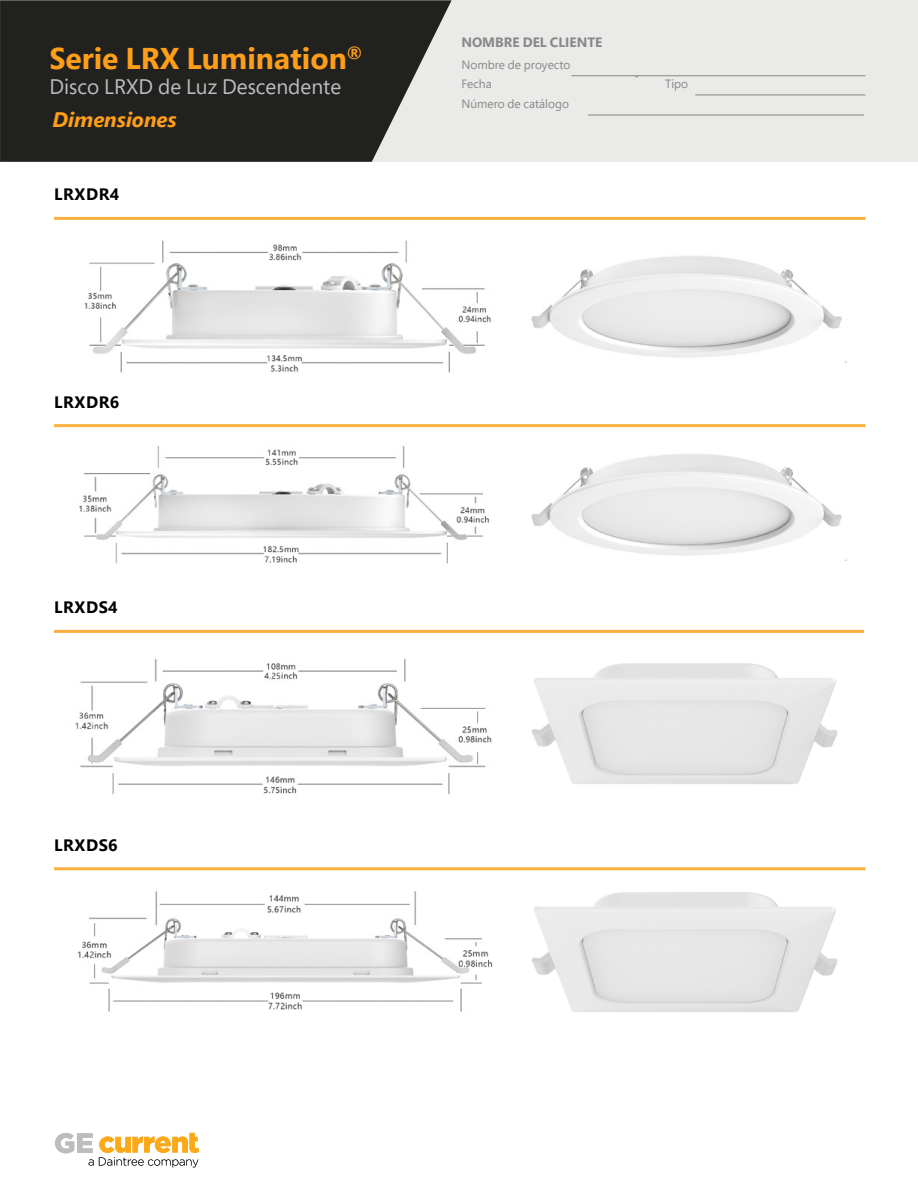
<style>
.page{position:relative;width:918px;height:1188px;background:#fff}
.page>*{position:absolute;margin:0;border:0;box-sizing:border-box;transform-origin:0 0}
.t1{font:700 30px "Segoe Pro";color:#ff9e18}
.t2{font:21px "Segoe Pro";color:#bebcbc}
.t3{font:italic 21px "Segoe Pro Bold";color:#ff9e18}
.t4{font:700 16.5px "Segoe UI";letter-spacing:.035em;color:#000}
.t5{font:700 13.5px "Segoe Pro";color:#878887}
.t6{font:12px/19.5px "Segoe Pro";color:#878887}
</style>
<div class="page">
<div style="left:0;top:0;width:918px;height:162px;background:#eaeae8"></div>
<svg style="left:0;top:0;width:452px;height:162px;fill:#212220"></svg>
<hr style="left:571px;top:75px;width:295px;height:1px;background:#878887">
<hr style="left:695px;top:95px;width:171px;height:1px;background:#878887">
<hr style="left:588px;top:115px;width:276px;height:1px;background:#878887">
<svg style="left:55px;top:1133px;width:144px;height:34px"></svg>
<img style="left:84px;top:240px;width:407px;height:133px">
<img style="left:531px;top:256px;width:316px;height:106px">
<hr style="left:54px;top:217px;width:812px;height:3px;background:#fbb040">
<img style="left:531px;top:454px;width:316px;height:106px">
<img style="left:79px;top:446px;width:410px;height:118px">
<hr style="left:54px;top:424px;width:812px;height:3px;background:#fbb040">
<img style="left:531px;top:663px;width:307px;height:121px">
<img style="left:75px;top:659px;width:417px;height:136px">
<hr style="left:54px;top:630px;width:810px;height:3px;background:#fbb040">
<img style="left:531px;top:892px;width:307px;height:120px">
<img style="left:77px;top:891px;width:415px;height:121px">
<hr style="left:54px;top:867px;width:812px;height:3px;background:#fbb040">
<div style="left:66px;top:878px;width:30px;height:33px;background:#fff"></div>
<h1 class="t1" style="left:50px;top:44px;width:314px">Serie LRX Lumination<sup>®</sup></h1>
<h2 class="t2" style="left:50px;top:72px;width:293px">Disco LRXD de Luz Descendente</h2>
<h2 class="t3" style="left:52px;top:109px;width:126px">Dimensiones</h2>
<h3 class="t4" style="left:54px;top:179px;width:67px">LRXDR4</h3>
<h3 class="t4" style="left:54px;top:386px;width:67px">LRXDR6</h3>
<h3 class="t4" style="left:54px;top:592px;width:65px">LRXDS4</h3>
<h3 class="t4" style="left:54px;top:829px;width:65px">LRXDS6</h3>
<p class="t5" style="left:461px;top:35px;width:143px">NOMBRE DEL CLIENTE</p>
<p class="t6" style="left:461px;top:55px;width:111px">Nombre de proyecto<br>Fecha</p>
<p class="t6" style="left:461px;top:94px;width:109px">Número de catálogo</p>
<p class="t6" style="left:665px;top:74px;width:25px">Tipo</p>
</div>
